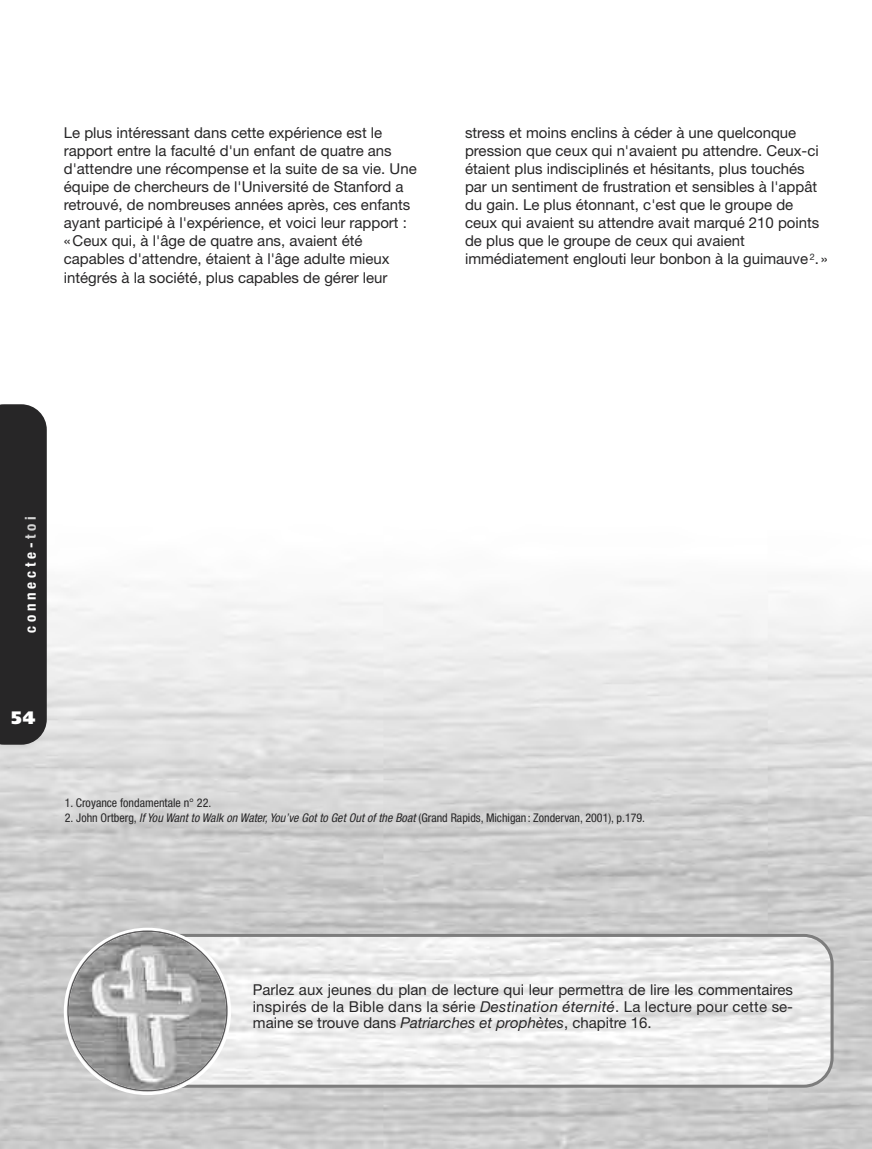
<style>
.page{position:relative;width:872px;height:1149px;background:#fff}
.page>*{position:absolute;margin:0;border:0;box-sizing:border-box;transform-origin:0 0}
.t1{font:900 18px "Frutiger";color:#fff}
.t2{font:15px/18px "Helvetica Neue";color:#272627}
.t3{font:700 condensed 15px "Helvetica Neue";letter-spacing:.25em;color:#fff}
.t4{font:condensed 12px "Helvetica Neue";color:#272627}
.s1{color:#d4d4d4}
.s2{font-style:italic}
</style>
<div class="page">
<img style="left:0;top:581px;width:872px;height:567px">
<div style="left:0;top:404px;width:47px;height:340px;background:#272627"></div>
<svg style="left:231px;top:933px;width:602px;height:154px"></svg>
<svg style="left:64px;top:927px;width:167px;height:167px"></svg>
<img style="left:69px;top:931px;width:157px;height:158px">
<p class="t2" style="left:64px;top:125px;width:354px">Le plus intéressant dans cette expérience est le rapport entre la faculté d'un enfant de quatre ans d'attendre une récompense et la suite de sa vie. Une équipe de chercheurs de l'Université de Stanford a retrouvé, de nombreuses années après, ces enfants ayant participé à l'expérience, et voici leur rapport : «Ceux qui, à l'âge de quatre ans, avaient été capables d'attendre, étaient à l'âge adulte mieux intégrés à la société, plus capables de gérer leur</p>
<p class="t2" style="left:465px;top:125px;width:364px">stress et moins enclins à céder à une quelconque pression que ceux qui n'avaient pu attendre. Ceux-ci étaient plus indisciplinés et hésitants, plus touchés par un sentiment de frustration et sensibles à l'appât du gain. Le plus étonnant, c'est que le groupe de ceux qui avaient su attendre avait marqué 210 points de plus que le groupe de ceux qui avaient immédiatement englouti leur bonbon à la guimauve <sup>2</sup>.»</p>
<p class="t3" style="left:21px;top:632px;width:118px;rotate:-90deg">connecte-<span class="s1">toi</span></p>
<p class="t1" style="left:11px;top:710px;width:26px">54</p>
<p class="t4" style="left:65px;top:798px;width:148px">1. Croyance fondamentale n° 22.</p>
<p class="t4" style="left:65px;top:812px;width:582px">2. John Ortberg, <span class="s2">If You Want to Walk on Water, You’ve Got to Get Out of the Boat</span> (Grand Rapids, Michigan : Zondervan, 2001), p.179.</p>
<p class="t2" style="left:253px;top:982px;width:542px;line-height:16.5px;text-align:justify">Parlez aux jeunes du plan de lecture qui leur permettra de lire les commentaires inspirés de la Bible dans la série <span class="s2">Destination éternité</span>. La lecture pour cette se&shy;maine se trouve dans <span class="s2">Patriarches et prophètes</span>, chapitre 16.</p>
</div>
